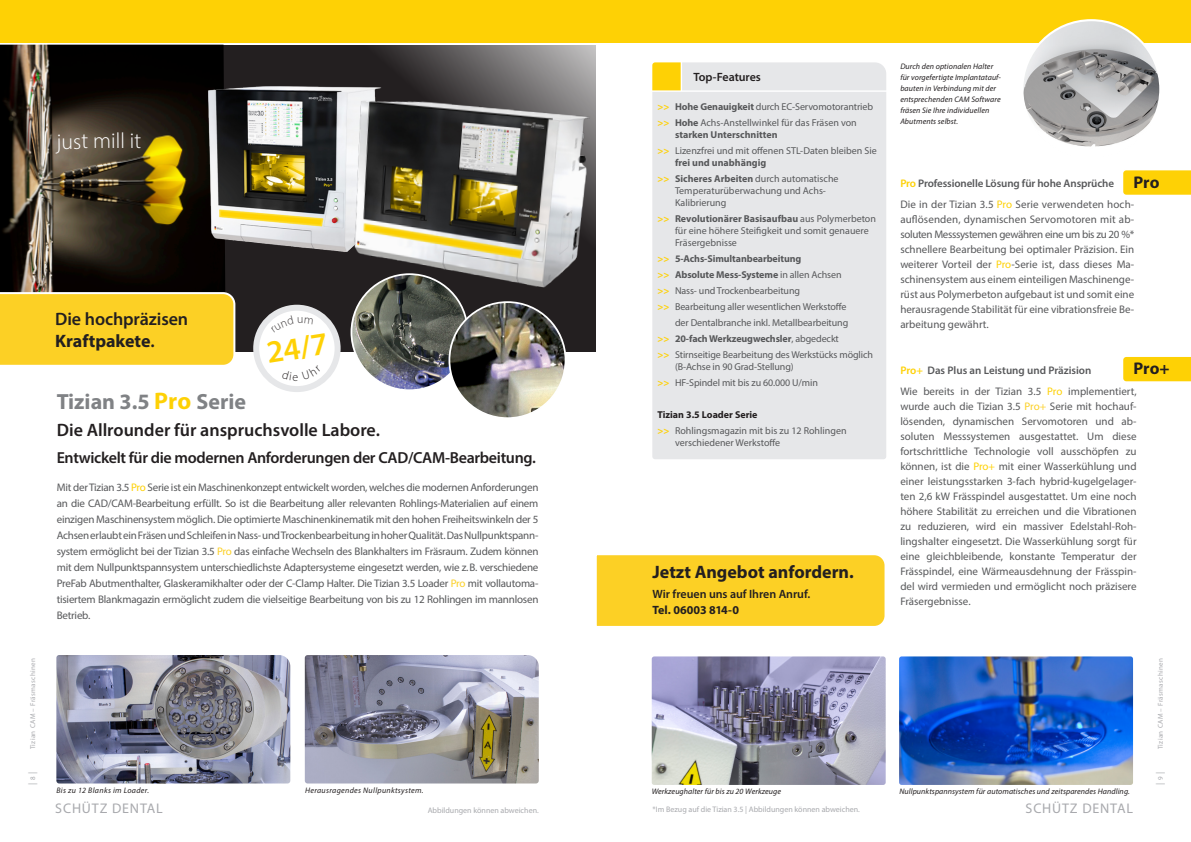
<style>
.page{position:relative;width:1191px;height:842px;background:#fff}
.page>*{position:absolute;margin:0;border:0;box-sizing:border-box;transform-origin:0 0}
.Unterüberschrift{font:600 31.7px "Myriad Pro";color:#fed105}
.Titel{font:700 22px "Myriad Pro";color:#808285}
.Titel-2{font:300 22px "Myriad Pro";letter-spacing:-.01em;color:#fff}
.Unterüberschrift-2{font:600 18px "Myriad Pro";color:#231f20}
.Störer_Headline{font:600 18px/22px "Myriad Pro";letter-spacing:-.005em;color:#231f20}
.t1{font:700 18px "Myriad Pro";color:#231f20}
.Störer_Text{font:700 16.9px "Myriad Pro";letter-spacing:-.005em;color:#231f20}
.Unterüberschrift-3{font:600 16px "Myriad Pro";letter-spacing:-.02em;color:#231f20}
.t2{font:14px "Myriad Pro";letter-spacing:.06em;color:#a8a9ad}
.Störer_Text-2{font:600 12px "Myriad Pro";letter-spacing:-.005em;color:#231f20}
.Störer_Text-3{font:700 12px "Myriad Pro";letter-spacing:-.005em;color:#231f20}
.Überschrift_Info-Element{font:600 12px "Myriad Pro";letter-spacing:-.005em;color:#231f20}
.Einleitungstext{font:11px/15px "Myriad Pro";color:#57585a;text-align:justify}
.Einleitungstext-2{font:600 11px "Myriad Pro";letter-spacing:-.01em;color:#57585a}
.Liste_Bulletpoints_gelb{font:10px/12px "Myriad Pro";letter-spacing:-.005em;color:#57585a}
.Liste_Bulletpoints_gelb-2{font:700 10px "Myriad Pro";letter-spacing:-.01em;color:#57585a}
.Liste_Bulletpoints_gelb-3{font:700 10px "Myriad Pro";color:#231f20}
.t3{font:9px "Myriad Pro";color:#a8a9ad}
.Bildunterschrift_schwarz_kursiv{font:italic 8px/11px "Myriad Pro";letter-spacing:.01em;color:#231f20}
.t4{font:8px "Myriad Pro";color:#a8a9ad}
.Bildunterschrift_schwarz_kursiv-2{font:italic 8px "Myriad Pro";letter-spacing:.04em;color:#231f20}
.t5{font:7px "Myriad Pro";letter-spacing:.05em;color:#a8a9ad}
.s1{font-size:7px}
.s2{font-weight:700}
.s3{font-size:24px;color:#fed105}
.s4{color:#fed105}
.s5{color:#fcd025}
.s6{font-weight:700;color:#fed105}
.s7{font-weight:400}
</style>
<div class="page">
<div style="left:587px;top:0;width:604px;height:43px;background:#fed105"></div>
<div style="left:0;top:0;width:604px;height:43px;background:#fed105"></div>
<img style="left:0;top:45px;width:164px;height:246px">
<img style="left:56px;top:655px;width:234px;height:128px">
<img style="left:305px;top:655px;width:234px;height:128px">
<div style="left:0;top:291px;width:236px;height:74px;background:#fcd025"></div>
<img style="left:351px;top:274px;width:116px;height:116px;border-radius:58px">
<img style="left:652px;top:656px;width:233px;height:129px">
<img style="left:449px;top:302px;width:116px;height:116px;border-radius:58px">
<img style="left:1022px;top:20px;width:138px;height:138px;border-radius:69px">
<div style="left:652px;top:92px;width:234px;height:367px;background:#e6e7e9"></div>
<svg style="left:652px;top:62px;width:234px;height:28px;background:#e9e4ce"></svg>
<div style="left:596px;top:555px;width:289px;height:71px;background:#fcd025"></div>
<img style="left:899px;top:656px;width:234px;height:129px">
<svg style="left:1123px;top:170px;width:68px;height:25px;background:#fed20d"></svg>
<div style="left:1123px;top:357px;width:68px;height:25px;background:#fed105"></div>
<svg style="left:256px;top:308px;width:81px;height:81px"></svg>
<div style="left:253px;top:305px;width:87px;height:87px;border:6px solid #e6e7e9;border-radius:50%"></div>
<img style="left:164px;top:44px;width:257px;height:252px">
<img style="left:329px;top:48px;width:267px;height:284px">
<svg style="left:266px;top:314px;width:59px;height:67px"></svg>
<p class="t5" style="left:28px;top:749px;width:93px;rotate:-90deg">Tizian CAM – Fräsmaschinen</p>
<p class="t3" style="left:27px;top:785px;width:15px;rotate:-90deg">| <span class="s1">8</span> |</p>
<p class="Titel-2" style="left:57px;top:128px;width:86px">just mill it</p>
<p class="Störer_Headline" style="left:55px;top:307px;width:135px">Die hochpräzisen<br><span class="s2">Kraftpakete</span>.</p>
<p class="Titel" style="left:57px;top:387px;width:191px">Tizian 3.5 <span class="s3">Pro</span> Serie</p>
<p class="Unterüberschrift" style="left:263px;top:333px;width:63px;rotate:-9deg">2 4/7</p>
<p class="Unterüberschrift-2" style="left:57px;top:418px;width:325px">Die Allrounder für anspruchsvolle Labore.</p>
<p class="Unterüberschrift-3" style="left:57px;top:447px;width:481px">Entwickelt für die modernen Anforderungen der CAD/CAM-Bearbeitung.</p>
<p class="Einleitungstext" style="left:57px;top:479px;width:483px;line-height:16px">Mit der Tizian 3.5 <span class="s4">Pro</span> Serie ist ein Maschinenkonzept entwickelt worden, welches die modernen Anforderungen an die CAD/CAM-Bearbeitung erfüllt. So ist die Bearbeitung aller relevanten Rohlings-Materialien auf einem einzigen Maschinensystem möglich. Die optimierte Maschinenkinematik mit den hohen Freiheitswinkeln der 5<br>Achsen erlaubt ein Fräsen und Schleifen in Nass- und Trockenbearbeitung in hoher Qualität. Das Nullpunktspann&shy;system ermöglicht bei der Tizian 3.5 <span class="s5">Pro</span> das einfache Wechseln des Blankhalters im Fräsraum. Zudem können mit dem Nullpunktspannsystem unterschiedlichste Adaptersysteme eingesetzt werden, wie z.B. verschiedene PreFab Abutmenthalter, Glaskeramikhalter oder der C-Clamp Halter. Die Tizian 3.5 Loader <span class="s5">Pro</span> mit vollautoma&shy;tisiertem Blankmagazin ermöglicht zudem die vielseitige Bearbeitung von bis zu 12 Rohlingen im mannlosen Betrieb.</p>
<p class="Bildunterschrift_schwarz_kursiv-2" style="left:56px;top:785px;width:94px">Bis zu 12 Blanks im Loader.</p>
<p class="Bildunterschrift_schwarz_kursiv-2" style="left:305px;top:786px;width:120px">Herausragendes Nullpunktsystem.</p>
<p class="Überschrift_Info-Element" style="left:693px;top:69px;width:69px">Top-Features</p>
<p class="Liste_Bulletpoints_gelb" style="left:657px;top:101px;width:217px"><span class="s6">&gt;&gt;</span> <span class="s2">Hohe Genauigkeit</span> durch EC-Servomotorantrieb</p>
<p class="Liste_Bulletpoints_gelb" style="left:675px;top:117px;width:183px;text-indent:-17px"><span class="s6">&gt;&gt;</span> <span class="s2">Hohe</span> Achs-Anstellwinkel für das Fräsen von <span class="s2">starken Unterschnitten</span></p>
<p class="Liste_Bulletpoints_gelb" style="left:675px;top:145px;width:203px;text-indent:-17px"><span class="s6">&gt;&gt;</span> Lizenzfrei und mit offenen STL-Daten bleiben Sie <span class="s2">frei und unabhängig</span></p>
<p class="Liste_Bulletpoints_gelb" style="left:675px;top:173px;width:165px;text-indent:-17px"><span class="s6">&gt;&gt;</span> <span class="s2">Sicheres Arbeiten</span> durch automatische<br>Temperaturüberwachung und Achs-<br>Kalibrierung</p>
<p class="Liste_Bulletpoints_gelb" style="left:675px;top:213px;width:202px;text-indent:-17px"><span class="s6">&gt;&gt;</span> <span class="s2">Revolutionärer Basisaufbau</span> aus Polymerbeton für eine höhere Steifigkeit und somit genauere<br>Fräsergebnisse</p>
<p class="Liste_Bulletpoints_gelb-2" style="left:657px;top:252px;width:145px"><span class="s4">&gt;&gt;</span> 5-Achs-Simultanbearbeitung</p>
<p class="Liste_Bulletpoints_gelb-2" style="left:657px;top:268px;width:185px"><span class="s4">&gt;&gt;</span> Absolute Mess-Systeme <span class="s7">in allen Achsen</span></p>
<p class="Liste_Bulletpoints_gelb" style="left:657px;top:285px;width:144px"><span class="s6">&gt;&gt;</span> Nass- und Trockenbearbeitung</p>
<p class="Liste_Bulletpoints_gelb" style="left:657px;top:299px;width:192px;line-height:16px;text-align:right"><span class="s6">&gt;&gt;</span> Bearbeitung aller wesentlichen Werkstoffe der Dentalbranche inkl. Metallbearbeitung</p>
<p class="Liste_Bulletpoints_gelb-2" style="left:657px;top:332px;width:183px"><span class="s4">&gt;&gt;</span> 20-fach Werkzeugwechsler<span class="s7">, abgedeckt</span></p>
<p class="Liste_Bulletpoints_gelb" style="left:675px;top:349px;width:199px;text-indent:-17px"><span class="s6">&gt;&gt;</span> Stirnseitige Bearbeitung des Werkstücks möglich (B-Achse in 90 Grad-Stellung)</p>
<p class="Liste_Bulletpoints_gelb" style="left:657px;top:377px;width:162px"><span class="s6">&gt;&gt;</span> HF-Spindel mit bis zu 60.000 U/min</p>
<p class="Liste_Bulletpoints_gelb-3" style="left:657px;top:408px;width:101px">Tizian 3.5 Loader Serie</p>
<p class="Liste_Bulletpoints_gelb" style="left:675px;top:425px;width:173px;text-indent:-17px"><span class="s6">&gt;&gt;</span> Rohlingsmagazin mit bis zu 12 Rohlingen verschiedener Werkstoffe</p>
<p class="t1" style="left:652px;top:560px;width:203px">Jetzt Angebot anfordern.</p>
<p class="Störer_Text-2" style="left:652px;top:587px;width:159px">Wir freuen uns auf Ihren Anruf.</p>
<p class="Störer_Text-3" style="left:652px;top:602px;width:88px">Tel. 06003 814-0</p>
<p class="Bildunterschrift_schwarz_kursiv" style="left:652px;top:785px;width:131px">Werkzeughalter für bis zu 20 Werkzeuge</p>
<p class="t2" style="left:55px;top:800px;width:109px">SCHÜTZ DENTAL</p>
<p class="t4" style="left:428px;top:805px;width:113px">Abbildungen können abweichen.</p>
<p class="t4" style="left:652px;top:805px;width:209px">*Im Bezug auf die Tizian 3.5 | Abbildungen können abweichen.</p>
<p class="Bildunterschrift_schwarz_kursiv" style="left:900px;top:61px;width:94px">Durch den optionalen Halter</p>
<p class="Bildunterschrift_schwarz_kursiv" style="left:900px;top:72px;width:102px">für vorgefertigte Implantatauf&shy;bauten in Verbindung mit der entsprechenden CAM Software fräsen Sie Ihre individuellen<br>Abutments selbst.</p>
<p class="Störer_Text" style="left:1133px;top:171px;width:27px">Pro</p>
<p class="Einleitungstext-2" style="left:900px;top:177px;width:215px"><span class="s4">Pro</span> Professionelle Lösung für hohe Ansprüche</p>
<p class="Einleitungstext" style="left:900px;top:197px;width:235px">Die in der Tizian 3.5 <span class="s4">Pro</span> Serie verwendeten hoch&shy;auflösenden, dynamischen Servomotoren mit ab&shy;soluten Messsystemen gewähren eine um bis zu 20 %* schnellere Bearbeitung bei optimaler Präzision. Ein weiterer Vorteil der <span class="s4">Pro</span>-Serie ist, dass dieses Ma&shy;schinensystem aus einem einteiligen Maschinenge&shy;rüst aus Polymerbeton aufgebaut ist und somit eine herausragende Stabilität für eine vibrationsfreie Be&shy;arbeitung gewährt.</p>
<p class="Einleitungstext-2" style="left:900px;top:363px;width:193px"><span class="s4">Pro+</span> Das Plus an Leistung und Präzision</p>
<p class="Einleitungstext" style="left:900px;top:383px;width:238px">Wie bereits in der Tizian 3.5 <span class="s4">Pro</span> implementiert, wurde auch die Tizian 3.5 <span class="s5">Pro+</span> Serie mit hochauf&shy;lösenden, dynamischen Servomotoren und ab&shy;soluten Messsystemen ausgestattet. Um diese fortschrittliche Technologie voll ausschöpfen zu können, ist die <span class="s4">Pro+</span> mit einer Wasserkühlung und einer leistungsstarken 3-fach hybrid-kugelgelager&shy;ten 2,6 kW Frässpindel ausgestattet. Um eine noch höhere Stabilität zu erreichen und die Vibrationen zu reduzieren, wird ein massiver Edelstahl-Roh&shy;lingshalter eingesetzt. Die Wasserkühlung sorgt für eine gleichbleibende, konstante Temperatur der Frässpindel, eine Wärmeausdehnung der Frässpin&shy;del wird vermieden und ermöglicht noch präzisere Fräsergebnisse.</p>
<p class="Störer_Text" style="left:1133px;top:358px;width:37px">Pro+</p>
<p class="t5" style="left:1156px;top:749px;width:93px;rotate:-90deg">Tizian CAM – Fräsmaschinen</p>
<p class="Bildunterschrift_schwarz_kursiv" style="left:899px;top:786px;width:232px">Nullpunktspannsystem für automatisches und zeitsparendes Handling.</p>
<p class="t2" style="left:1025px;top:800px;width:109px">SCHÜTZ DENTAL</p>
<p class="t3" style="left:1154px;top:785px;width:15px;rotate:-90deg">| <span class="s1">9</span> |</p>
</div>
